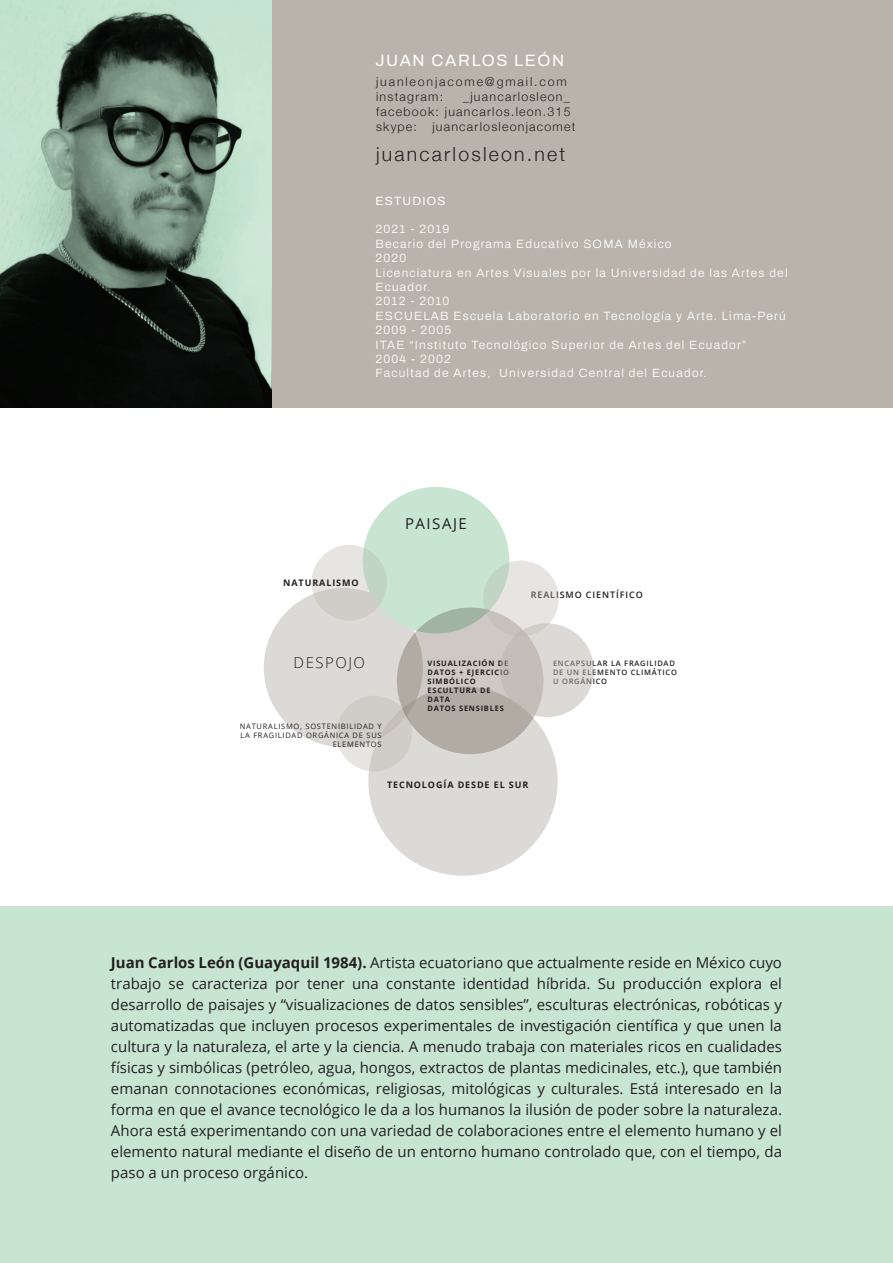
<style>
.page{position:relative;width:893px;height:1263px;background:#fff}
.page>*{position:absolute;margin:0;border:0;box-sizing:border-box;transform-origin:0 0}
.t1{font:300 19.5px "Helvetica Neue";letter-spacing:.115em;color:#231f20}
.t2{font:600 16.5px "Archivo";letter-spacing:.1em;color:#fff}
.t3{font:15px/21px "Open Sans";color:#231f20;text-align:justify}
.t4{font:15px "Open Sans";letter-spacing:.1em;color:#231f20}
.t5{font:300 15px "Open Sans";letter-spacing:.1em;color:#231f20}
.t6{font:300 12.3px/14.9px "Helvetica Neue";letter-spacing:.1em;color:#231f20}
.t7{font:300 12.3px/14.9px "Helvetica Neue";letter-spacing:.15em;color:#231f20}
.t8{font:600 12px/14.4px "Archivo";letter-spacing:.1em;color:#fff}
.t9{font:700 9px "Open Sans";letter-spacing:.1em;color:#231f20}
.t10{font:600 9px "Open Sans";letter-spacing:.1em;color:#231f20}
.t11{font:700 7.5px/9px "Open Sans";letter-spacing:.1em;color:#231f20}
.t12{font:7.5px/9px "Open Sans";letter-spacing:.1em;color:#231f20;text-align:right}
.t13{font:600 7.5px/9px "Open Sans";letter-spacing:.1em;color:#231f20}
.s1{font-weight:700}
</style>
<div class="page">
<div style="left:269px;top:0;width:624px;height:407px;background:#b9b3ab"></div>
<div style="left:264px;top:588px;width:159px;height:159px;background:#dcdad6;border-radius:50%"></div>
<div style="left:336px;top:696px;width:76px;height:75px;background:linear-gradient(to bottom,#c8c3be,#e8e6e3);border-radius:50%"></div>
<div style="left:368px;top:686px;width:190px;height:190px;background:linear-gradient(to right,#d9d6d2,#dedcd8);border-radius:50%"></div>
<div style="left:363px;top:487px;width:146px;height:146px;background:#c8e5d2;border-radius:50%"></div>
<svg style="left:397px;top:607px;width:146px;height:147px;background:#bab7af"></svg>
<svg style="left:311px;top:545px;width:76px;height:75px"></svg>
<svg style="left:483px;top:561px;width:76px;height:75px;background:#ddded9"></svg>
<svg style="left:500px;top:623px;width:94px;height:94px;background:#d2cfca"></svg>
<img style="left:0;top:0;width:271px;height:407px">
<div style="left:0;top:906px;width:893px;height:357px;background:#c8e5d2"></div>
<p class="t2" style="left:375px;top:48px;width:190px">JUAN CARLOS LEÓN</p>
<p class="t7" style="left:376px;top:74px;width:192px">juanleonjacome@gmail.com instagram:</p>
<p class="t6" style="left:376px;top:88px;width:201px;text-indent:87px">_juancarlosleon_ facebook: juancarlos.leon.315 skype: juancarlosleonjacomet</p>
<h1 class="t1" style="left:376px;top:139px;width:191px">juancarlosleon.net</h1>
<p class="t8" style="left:376px;top:193px;width:72px">ESTUDIOS</p>
<p class="t8" style="left:376px;top:222px;width:413px">2021 - 2019<br>Becario del Programa Educativo SOMA México<br>2020<br>Licenciatura en Artes Visuales por la Universidad de las Artes del<br>Ecuador.<br>2012 - 2010<br>ESCUELAB Escuela Laboratorio en Tecnología y Arte. Lima-Perú<br>2009 - 2005<br>ITAE “Instituto Tecnológico Superior de Artes del Ecuador”<br>2004 - 2002<br>Facultad de Artes, Universidad Central del Ecuador.</p>
<p class="t9" style="left:283px;top:576px;width:77px">NATURALISMO</p>
<p class="t5" style="left:294px;top:652px;width:73px">DESPOJO</p>
<p class="t12" style="left:240px;top:721px;width:143px">NATURALISMO, SOSTENIBILIDAD Y<br>LA FRAGILIDAD ORGÁNICA DE SUS<br>ELEMENTOS</p>
<p class="t4" style="left:405px;top:513px;width:63px">PAISAJE</p>
<p class="t10" style="left:531px;top:589px;width:113px">REALISMO CIENTÍFICO</p>
<p class="t11" style="left:427px;top:659px;width:83px">VISUALIZACIÓN DE<br>DATOS + EJERCICIO<br>SIMBÓLICO<br>ESCULTURA DE<br>DATA<br>DATOS SENSIBLES</p>
<p class="t13" style="left:553px;top:658px;width:125px">ENCAPSULAR LA FRAGILIDAD<br>DE UN ELEMENTO CLIMÁTICO<br>U ORGÁNICO</p>
<p class="t9" style="left:387px;top:778px;width:143px">TECNOLOGÍA DESDE EL SUR</p>
<p class="t3" style="left:111px;top:951px;width:672px"><span class="s1">Juan Carlos León (Guayaquil 1984).</span> Artista ecuatoriano que actualmente reside en México cuyo trabajo se caracteriza por tener una constante identidad híbrida. Su producción explora el desarrollo de paisajes y “visualizaciones de datos sensibles”, esculturas electrónicas, robóticas y automatizadas que incluyen procesos experimentales de investigación científica y que unen la cultura y la naturaleza, el arte y la ciencia. A menudo trabaja con materiales ricos en cualidades físicas y simbólicas (petróleo, agua, hongos, extractos de plantas medicinales, etc.), que también emanan connotaciones económicas, religiosas, mitológicas y culturales. Está interesado en la forma en que el avance tecnológico le da a los humanos la ilusión de poder sobre la naturaleza.<br>Ahora está experimentando con una variedad de colaboraciones entre el elemento humano y el elemento natural mediante el diseño de un entorno humano controlado que, con el tiempo, da paso a un proceso orgánico.</p>
</div>
